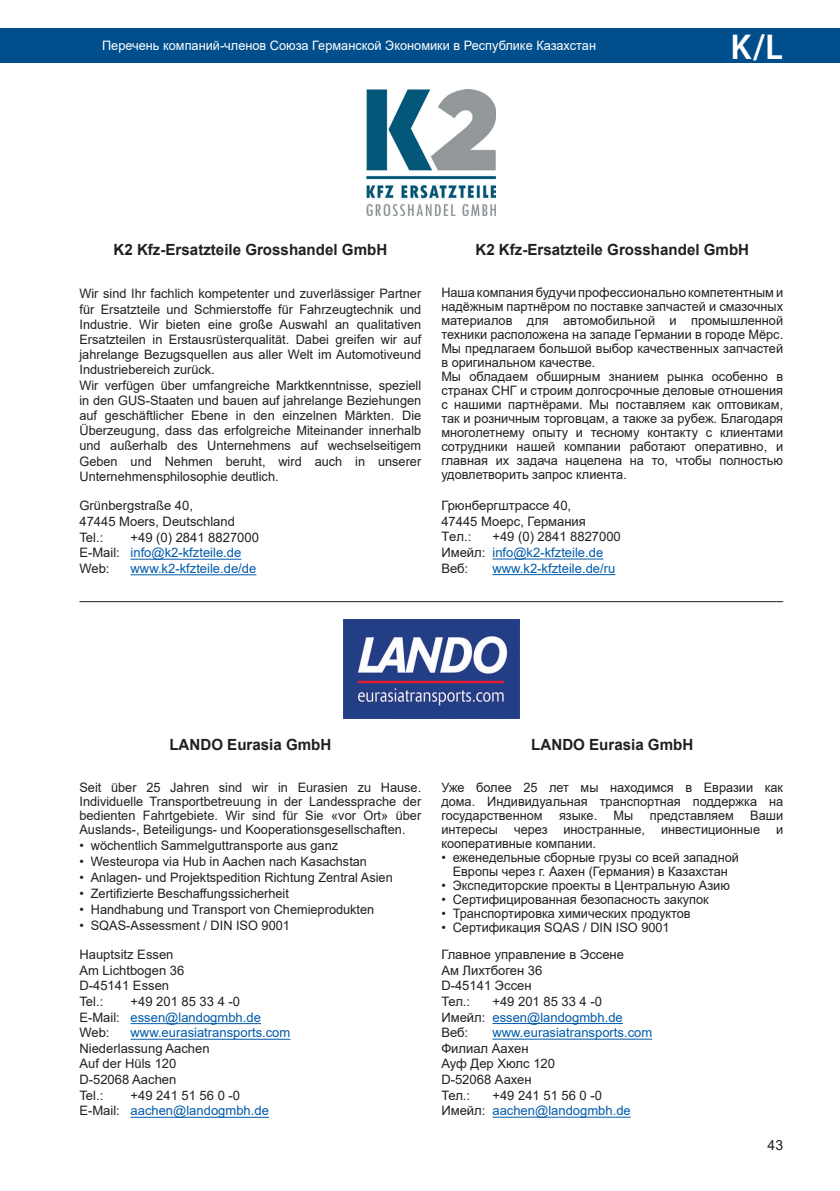
<style>
.page{position:relative;width:840px;height:1191px;background:#fff}
.page>*{position:absolute;margin:0;border:0;box-sizing:border-box;transform-origin:0 0}
.t1{font:600 36px "Myriad Pro";color:#fff}
.t2{font:700 15.4px "Arial";color:#231f20}
.t3{font:14px "Arial";color:#231f20}
.t4{font:13px/15.6px "Arial";color:#231f20}
.t5{font:13px "Arial";color:#015aaa}
.t6{font:13px "Arial";color:#fff}
.s1{color:#015aaa}
</style>
<div class="page">
<div style="left:0;top:28px;width:839px;height:34px;background:#004f8c"></div>
<hr style="left:130px;top:558px;width:111px;height:1px;background:#015aaa">
<hr style="left:130px;top:574px;width:126px;height:1px;background:#015aaa">
<hr style="left:492px;top:558px;width:111px;height:1px;background:#015aaa">
<hr style="left:492px;top:574px;width:123px;height:1px;background:#015aaa">
<hr style="left:79px;top:601px;width:703px;height:1px;background:#231f20">
<img style="left:366px;top:89px;width:129px;height:127px">
<img style="left:343px;top:619px;width:176px;height:99px">
<hr style="left:130px;top:1023px;width:131px;height:1px;background:#015aaa">
<hr style="left:130px;top:1038px;width:160px;height:1px;background:#015aaa">
<hr style="left:130px;top:1116px;width:139px;height:1px;background:#015aaa">
<hr style="left:492px;top:1023px;width:130px;height:1px;background:#015aaa">
<hr style="left:492px;top:1038px;width:160px;height:1px;background:#015aaa">
<hr style="left:492px;top:1116px;width:138px;height:1px;background:#015aaa">
<p class="t6" style="left:102px;top:37px;width:495px">Перечень компаний-членов Союза Германской Экономики в Республике Казахстан</p>
<h1 class="t1" style="left:730px;top:24px;width:54px">K/L</h1>
<p class="t2" style="left:113px;top:239px;width:275px">K2 Kfz-Ersatzteile Grosshandel GmbH</p>
<p class="t4" style="left:79px;top:286px;width:343px">Wir sind Ihr fachlich kompetenter und zuverlässiger Partner für Ersatzteile und Schmierstoffe für Fahrzeugtechnik und Industrie. Wir bieten eine große Auswahl an qualitativen Ersatzteilen in Erstausrüsterqualität. Dabei greifen wir auf jahrelange Bezugsquellen aus aller Welt im Automotiveund Industriebereich zurück.<br>Wir verfügen über umfangreiche Marktkenntnisse, speziell in den GUS-Staaten und bauen auf jahrelange Beziehungen auf geschäftlicher Ebene in den einzelnen Märkten. Die Überzeugung, dass das erfolgreiche Miteinander innerhalb und außerhalb des Unternehmens auf wechselseitigem Geben und Nehmen beruht, wird auch in unserer Unternehmensphilosophie deutlich.</p>
<p class="t4" style="left:79px;top:498px;width:157px">Grünbergstraße 40,<br>47445 Moers, Deutschland<br>Tel.:</p>
<p class="t4" style="left:79px;top:529px;width:181px;text-indent:51px">+49 (0) 2841 8827000<br>E-Mail: <span class="s1">info@k2-kfzteile.de<br></span>Web:</p>
<p class="t5" style="left:130px;top:559px;width:127px">www.k2-kfzteile.de/de</p>
<p class="t2" style="left:475px;top:239px;width:275px">K2 Kfz-Ersatzteile Grosshandel GmbH</p>
<p class="t4" style="left:441px;top:285px;width:343px;line-height:14px">Наша компания будучи профессионально компетентным и надёжным партнёром по поставке запчастей и смазочных материалов для автомобильной и промышленной техники расположена на западе Германии в городе Мёрс.<br>Мы предлагаем большой выбор качественных запчастей в оригинальном качестве.<br>Мы обладаем обширным знанием рынка особенно в странах СНГ и строим долгосрочные деловые отношения с нашими партнёрами. Мы поставляем как оптовикам, так и розничным торговцам, а также за рубеж. Благодаря многолетнему опыту и тесному контакту с клиентами сотрудники нашей компании работают оперативно, и главная их задача нацелена на то, чтобы полностью удовлетворить запрос клиента.</p>
<p class="t4" style="left:441px;top:498px;width:146px">Грюнбергштрассе 40,<br>47445 Моерс, Германия<br>Тeл.:</p>
<p class="t4" style="left:441px;top:529px;width:181px;text-indent:51px">+49 (0) 2841 8827000<br>Имейл: <span class="s1">info@k2-kfzteile.de<br></span>Веб:</p>
<p class="t5" style="left:492px;top:559px;width:124px">www.k2-kfzteile.de/ru</p>
<p class="t2" style="left:169px;top:733px;width:163px">LANDO Eurasia GmbH</p>
<p class="t4" style="left:79px;top:780px;width:343px;line-height:14px;text-align:justify">Seit über 25 Jahren sind wir in Eurasien zu Hause.<br>Individuelle Transportbetreuung in der Landessprache der bedienten Fahrtgebiete. Wir sind für Sie «vor Ort» über Auslands-, Beteiligungs- und Kooperationsgesellschaften.</p>
<p class="t4" style="left:79px;top:837px;width:260px">• wöchentlich Sammelguttransporte aus ganz</p>
<p class="t4" style="left:79px;top:853px;width:289px">• Westeuropa via Hub in Aachen nach Kasachstan</p>
<p class="t4" style="left:79px;top:869px;width:314px">• Anlagen- und Projektspedition Richtung Zentral Asien</p>
<p class="t4" style="left:79px;top:885px;width:211px">• Zertifizierte Beschaffungssicherheit</p>
<p class="t4" style="left:79px;top:901px;width:296px">• Handhabung und Transport von Chemieprodukten</p>
<p class="t4" style="left:79px;top:917px;width:212px">• SQAS-Assessment / DIN ISO 9001</p>
<p class="t4" style="left:79px;top:946px;width:106px">Hauptsitz Essen<br>Am Lichtbogen 36<br>D-45141 Essen<br>Tel.:</p>
<p class="t4" style="left:79px;top:993px;width:183px;text-indent:51px">+49 201 85 33 4 -0<br>E-Mail: <span class="s1">essen@landogmbh.de<br></span>Web:</p>
<p class="t5" style="left:130px;top:1023px;width:161px">www.eurasiatransports.com</p>
<p class="t4" style="left:79px;top:1040px;width:132px">Niederlassung Aachen<br>Auf der Hüls 120<br>D-52068 Aachen<br>Tel.:</p>
<p class="t4" style="left:79px;top:1087px;width:191px;text-indent:51px">+49 241 51 56 0 -0<br>E-Mail: <span class="s1">aachen@landogmbh.de</span></p>
<p class="t2" style="left:531px;top:733px;width:163px">LANDO Eurasia GmbH</p>
<p class="t4" style="left:441px;top:780px;width:343px;line-height:14px;text-align:justify">Уже более 25 лет мы находимся в Евразии как дома. Индивидуальная транспортная поддержка на государственном</p>
<p class="t4" style="left:441px;top:808px;width:343px;line-height:14px;text-align:justify;text-indent:309px">Ваши интересы через иностранные, инвестиционные и кооперативные компании.</p>
<p class="t4" style="left:441px;top:850px;width:299px;line-height:14px;text-align:center">• еженедельные сборные грузы со всей западной<br>Европы через г. Аахен (Германия) в Казахстан</p>
<p class="t4" style="left:441px;top:877px;width:290px">• Экспедиторские проекты в Центральную Азию</p>
<p class="t4" style="left:441px;top:891px;width:269px">• Сертифицированная безопасность закупок</p>
<p class="t4" style="left:441px;top:905px;width:251px">• Транспортировка химических продуктов</p>
<p class="t4" style="left:441px;top:913px;width:230px;line-height:27.4px">• Сертификация SQAS / DIN ISO 9001<br>Главное управление в Эссенe</p>
<p class="t4" style="left:441px;top:962px;width:102px">Ам Лихтбоген 36<br>D-45141 Эссен<br>Тел.:</p>
<p class="t4" style="left:558px;top:807px;width:40px">языке.</p>
<p class="t4" style="left:613px;top:807px;width:21px">Мы</p>
<p class="t4" style="left:649px;top:807px;width:86px">представляем</p>
<p class="t4" style="left:441px;top:993px;width:183px;text-indent:51px">+49 201 85 33 4 -0<br>Имейл: <span class="s1">essen@landogmbh.de<br></span>Веб:</p>
<p class="t5" style="left:492px;top:1023px;width:161px">www.eurasiatransports.com</p>
<p class="t4" style="left:441px;top:1040px;width:115px">Филиал Аахен<br>Ауф Дер Хюлс 120<br>D-52068 Аахен<br>Тел.:</p>
<p class="t4" style="left:441px;top:1087px;width:191px;text-indent:51px">+49 241 51 56 0 -0<br>Имейл: <span class="s1">aachen@landogmbh.de</span></p>
<p class="t3" style="left:767px;top:1135px;width:17px">43</p>
</div>
